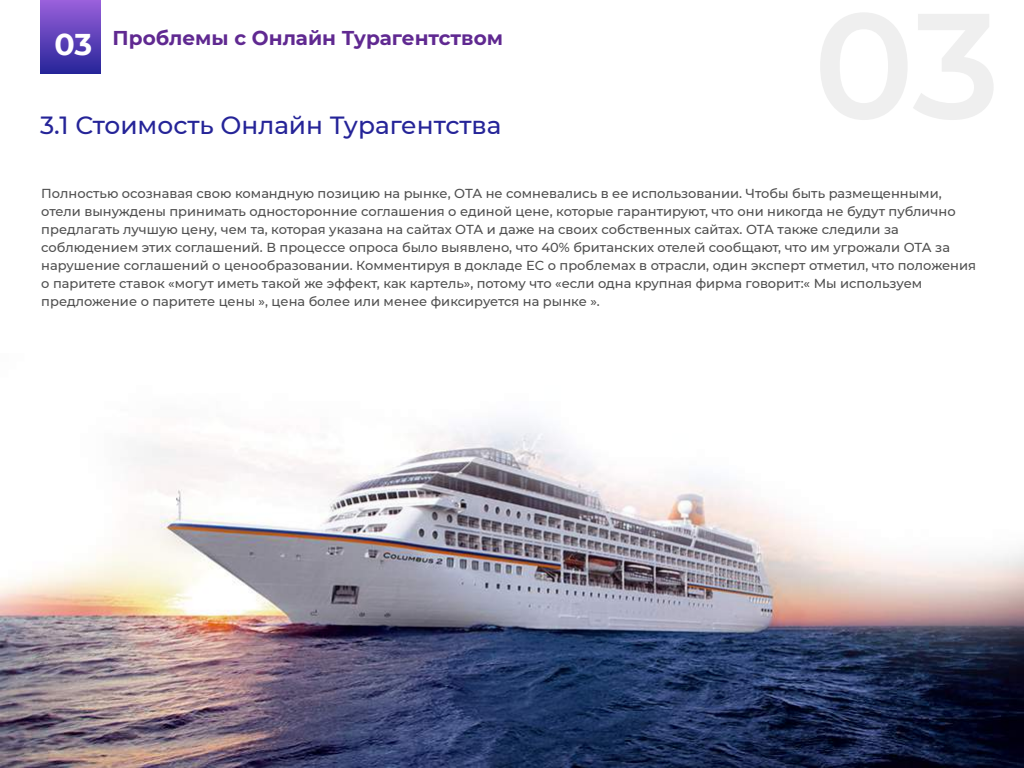
<style>
.page{position:relative;width:1024px;height:768px;background:#fff}
.page>*{position:absolute;margin:0;border:0;box-sizing:border-box;transform-origin:0 0}
.t1{font:700 30px "Montserrat";color:#fff}
.t2{font:500 24.8px "Montserrat";color:#252498}
.t3{font:700 20px "Montserrat";color:#602991}
.t4{font:500 13px/18px "Montserrat";color:#4f4f4f}
</style>
<div class="page">
<div style="left:40px;top:0;width:61px;height:74px;background:linear-gradient(to bottom,#9a61dc,#272599)"></div>
<img style="left:0;top:422px;width:1024px;height:346px">
<h1 class="t1" style="left:54px;top:22px;width:39px">03</h1>
<h3 class="t3" style="left:113px;top:24px;width:392px">Проблемы с Онлайн Турагентством</h3>
<h2 class="t2" style="left:40px;top:108px;width:463px">3.1 Стоимость Онлайн Турагентства</h2>
<p class="t4" style="left:41px;top:184px;width:936px">Полностью осознавая свою командную позицию на рынке, ОТА не сомневались в ее использовании. Чтобы быть размещенными, отели вынуждены принимать односторонние соглашения о единой цене, которые гарантируют, что они никогда не будут публично предлагать лучшую цену, чем та, которая указана на сайтах ОТА и даже на своих собственных сайтах. ОТА также следили за соблюдением этих соглашений. В процессе опроса было выявлено, что 40% британских отелей сообщают, что им угрожали ОТА за нарушение соглашений о ценообразовании. Комментируя в докладе ЕС о проблемах в отрасли, один эксперт отметил, что положения о паритете ставок «могут иметь такой же эффект, как картель», потому что «если одна крупная фирма говорит:« Мы используем предложение о паритете цены », цена более или менее фиксируется на рынке ».</p>
</div>
